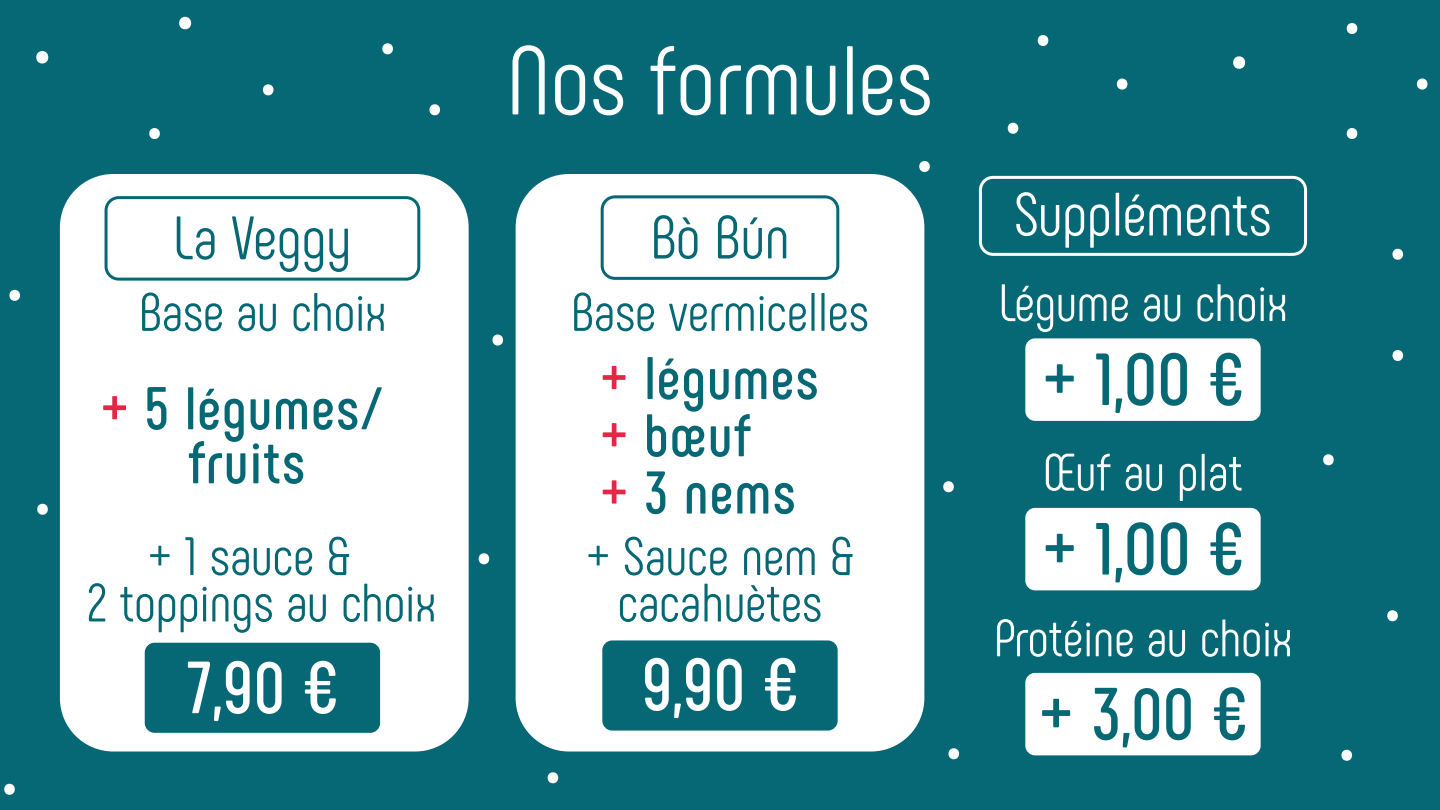
<style>
.page{position:relative;width:1440px;height:810px;background:#066875}
.page>*{position:absolute;margin:0;border:0;box-sizing:border-box;transform-origin:0 0}
.t1{font:97.5px "Phenomena";color:#fff}
.t2{font:700 73.72px "Phenomena";color:#066875}
.t3{font:700 73.72px "Phenomena";color:#fff}
.t4{font:61.05px "Phenomena";letter-spacing:-.005em;color:#066875}
.t5{font:61.05px "Phenomena";letter-spacing:-.005em;color:#fff}
.t6{font:700 60px/57.2px "Phenomena";letter-spacing:.025em;color:#066875;text-align:center}
.t7{font:54px/46.5px "Phenomena";color:#066875;text-align:center}
.t8{font:52.5px "Phenomena";color:#fff}
.s1{color:#e52746}
.s2{font-size:72.53px}
</style>
<div class="page">
<svg style="left:179px;top:17px;width:13px;height:12px"></svg>
<svg style="left:36px;top:51px;width:13px;height:13px"></svg>
<svg style="left:1233px;top:56px;width:13px;height:13px"></svg>
<svg style="left:1346px;top:128px;width:12px;height:11px"></svg>
<svg style="left:1392px;top:350px;width:12px;height:11px"></svg>
<svg style="left:943px;top:481px;width:11px;height:11px"></svg>
<svg style="left:1387px;top:610px;width:11px;height:11px"></svg>
<svg style="left:1341px;top:750px;width:12px;height:11px"></svg>
<svg style="left:948px;top:748px;width:12px;height:11px"></svg>
<svg style="left:1392px;top:249px;width:12px;height:11px"></svg>
<svg style="left:919px;top:161px;width:11px;height:11px"></svg>
<svg style="left:1346px;top:23px;width:12px;height:11px"></svg>
<svg style="left:1037px;top:35px;width:12px;height:11px"></svg>
<svg style="left:1007px;top:123px;width:12px;height:11px"></svg>
<svg style="left:37px;top:504px;width:11px;height:11px"></svg>
<svg style="left:1116px;top:79px;width:12px;height:11px"></svg>
<svg style="left:429px;top:104px;width:11px;height:11px"></svg>
<svg style="left:4px;top:784px;width:11px;height:11px"></svg>
<svg style="left:492px;top:335px;width:11px;height:11px"></svg>
<svg style="left:1416px;top:79px;width:12px;height:11px"></svg>
<svg style="left:1323px;top:454px;width:11px;height:11px"></svg>
<svg style="left:478px;top:553px;width:12px;height:11px"></svg>
<svg style="left:547px;top:772px;width:12px;height:11px"></svg>
<svg style="left:149px;top:128px;width:11px;height:11px"></svg>
<svg style="left:382px;top:43px;width:11px;height:11px"></svg>
<svg style="left:262px;top:84px;width:12px;height:11px"></svg>
<svg style="left:9px;top:290px;width:11px;height:11px"></svg>
<div style="left:60px;top:174px;width:409px;height:578px;background:#fff;border-radius:53px"></div>
<div style="left:105px;top:196px;width:315px;height:85px;border:3px solid #066875;border-radius:13px"></div>
<div style="left:145px;top:643px;width:235px;height:90px;background:#066875;border-radius:10px"></div>
<div style="left:979px;top:176px;width:328px;height:80px;border:3px solid #fff;border-radius:13px"></div>
<div style="left:1025px;top:673px;width:236px;height:82px;background:#fff;border-radius:10px"></div>
<div style="left:1025px;top:338px;width:236px;height:83px;background:#fff;border-radius:10px"></div>
<div style="left:1025px;top:508px;width:236px;height:82px;background:#fff;border-radius:10px"></div>
<div style="left:516px;top:174px;width:408px;height:578px;background:#fff;border-radius:53px"></div>
<div style="left:601px;top:195px;width:238px;height:85px;border:3px solid #066875;border-radius:13px"></div>
<div style="left:602px;top:640px;width:236px;height:91px;background:#066875;border-radius:10px"></div>
<p class="t4" style="left:173px;top:202px;width:180px">La Veggy</p>
<p class="t7" style="left:139px;top:289px;width:249px">Base au choix</p>
<p class="t6" style="left:101px;top:381px;width:283px;line-height:54px"><span class="s1">+</span> 5 légumes/ fruits</p>
<p class="t7" style="left:87px;top:533px;width:351px">+ 1 sauce &amp;<br>2 toppings au choix</p>
<h2 class="t3" style="left:187px;top:643px;width:152px">7,9<span class="s2">O</span> €</h2>
<h1 class="t1" style="left:506px;top:24px;width:429px">Nos formules</h1>
<p class="t4" style="left:650px;top:202px;width:141px">Bò Bún</p>
<p class="t7" style="left:571px;top:289px;width:300px">Base vermicelles</p>
<p class="t6" style="left:600px;top:349px;width:220px;text-align:left"><span class="s1">+</span> légumes <span class="s1">+</span> bœuf<br><span class="s1">+</span> 3 nems</p>
<p class="t7" style="left:586px;top:533px;width:270px">+ Sauce nem &amp; cacahuètes</p>
<h2 class="t3" style="left:642px;top:640px;width:158px">9,9<span class="s2">O</span> €</h2>
<p class="t5" style="left:1014px;top:179px;width:259px">Suppléments</p>
<p class="t8" style="left:998px;top:272px;width:291px">Légume au choix</p>
<h2 class="t2" style="left:1043px;top:335px;width:202px">+ 1,OO €</h2>
<p class="t8" style="left:1043px;top:442px;width:201px">Œuf au plat</p>
<h2 class="t2" style="left:1043px;top:504px;width:202px">+ 1,OO €</h2>
<p class="t8" style="left:994px;top:607px;width:300px">Protéine au choix</p>
<h2 class="t2" style="left:1039px;top:669px;width:210px">+ 3,<span class="s2">OO</span> €</h2>
</div>
